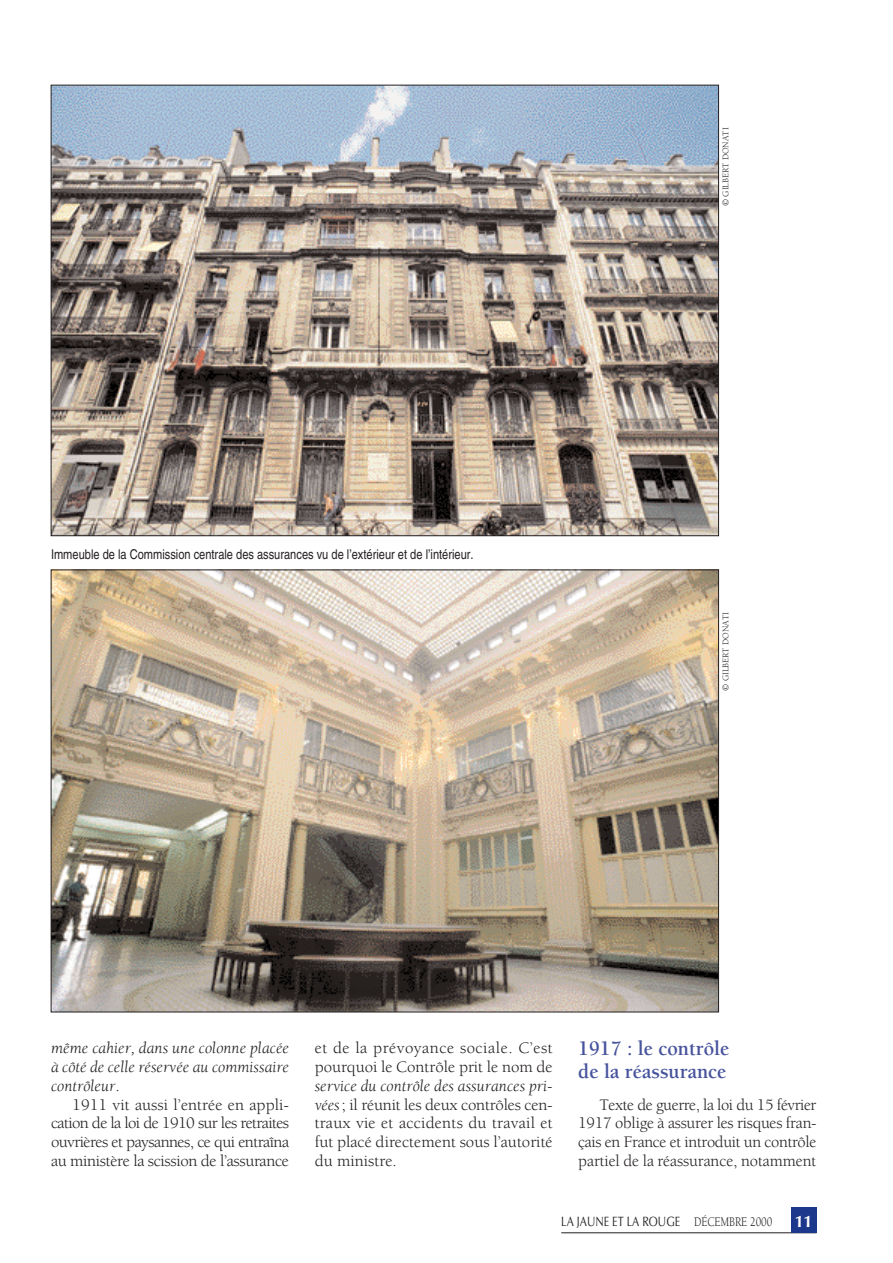
<style>
.page{position:relative;width:893px;height:1263px;background:#fff}
.page>*{position:absolute;margin:0;border:0;box-sizing:border-box;transform-origin:0 0}
.t1{font:700 21px/22.5px "Berkeley";color:#47549d;scale:.96 1}
.t2{font:16.5px/18.8px "Berkeley";color:#231f20;text-align:justify}
.t3{font:italic 16.5px/18.8px "Berkeley";letter-spacing:-.005em;color:#231f20;text-align:justify}
.t4{font:700 16.5px "Optima";color:#fff}
.t5{font:condensed 13.5px "Helvetica";color:#231f20}
.t6{font:13.5px "Optima";color:#231f20;scale:.8 1}
.t7{font:9px "Berkeley";color:#231f20}
.s1{font-style:normal}
.s2{font-style:italic}
.s3{font-family:"Berkeley"}
</style>
<div class="page">
<hr style="left:561px;top:1232px;width:255px;height:1px;background:#231f20">
<div style="left:791px;top:1208px;width:25px;height:25px;background:#1b388c"></div>
<img style="left:53px;top:572px;width:664px;height:438px">
<img style="left:53px;top:87px;width:664px;height:447px">
<p class="t5" style="left:51px;top:549px;width:424px">Immeuble de la Commission centrale des assurances vu de l’extérieur et de l’intérieur.</p>
<p class="t7" style="left:722px;top:206px;width:80px;rotate:-90deg">© GILBERT DONATI</p>
<p class="t7" style="left:722px;top:691px;width:80px;rotate:-90deg">© GILBERT DONATI</p>
<p class="t3" style="left:51px;top:1040px;width:240px">même cahier, dans une colonne placée à côté de celle réservée au commissaire contrôleur<span class="s1">.</span></p>
<p class="t2" style="left:51px;top:1096px;width:240px;text-indent:21px">1911 vit aussi l’entrée en appli&shy;cation de la loi de 1910 sur les retraites ouvrières et paysannes, ce qui entraîna au ministère la scission de l’assurance</p>
<p class="t2" style="left:315px;top:1040px;width:240px">et de la prévoyance sociale. C’est pourquoi le Contrôle prit le nom de</p>
<p class="t2" style="left:315px;top:1078px;width:240px"><span class="s2">service du contrôle des assurances pri&shy;vées</span>; il réunit les deux contrôles cen&shy;traux vie et accidents du travail et fut placé directement sous l’autorité du ministre.</p>
<p class="t1" style="left:578px;top:1039px;width:159px">1917 : le contrôle de la réassurance</p>
<p class="t2" style="left:578px;top:1096px;width:240px;text-indent:21px">Texte de guerre, la loi du 15 février 1917 oblige à assurer les risques fran&shy;çais en France et introduit un contrôle partiel de la réassurance, notamment</p>
<p class="t6" style="left:561px;top:1216px;width:265px">LA JAUNE ET LA ROUGE <span class="s3">DÉCEMBRE 2000</span></p>
<p class="t4" style="left:795px;top:1214px;width:19px">11</p>
</div>
